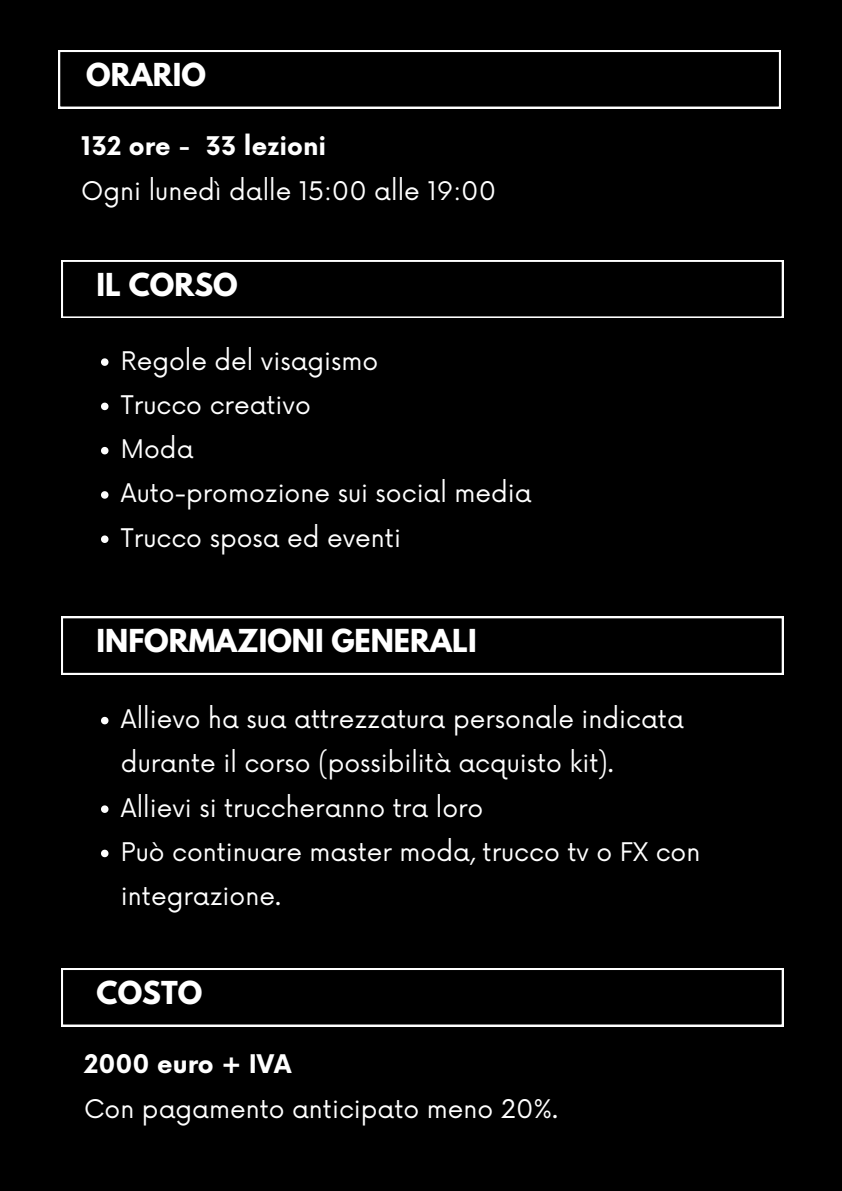
<style>
.page{position:relative;width:842px;height:1191px;background:#fff}
.page>*{position:absolute;margin:0;border:0;box-sizing:border-box;transform-origin:0 0}
.t1{font:700 28px "League Spartan";color:#fff}
.t2{font:25px/44.2px "Now";color:#fff}
.t3{font:700 25px "Now";color:#fff}
</style>
<div class="page">
<div style="left:0;top:0;width:842px;height:1190px;background:#000"></div>
<svg style="left:59px;top:51px;width:721px;height:57px"></svg>
<svg style="left:62px;top:260px;width:721px;height:58px"></svg>
<svg style="left:101px;top:358px;width:7px;height:8px"></svg>
<svg style="left:101px;top:402px;width:7px;height:8px"></svg>
<svg style="left:101px;top:447px;width:7px;height:7px"></svg>
<svg style="left:101px;top:491px;width:7px;height:7px"></svg>
<svg style="left:101px;top:535px;width:7px;height:8px"></svg>
<svg style="left:62px;top:616px;width:721px;height:58px"></svg>
<svg style="left:101px;top:716px;width:7px;height:8px"></svg>
<svg style="left:101px;top:805px;width:7px;height:7px"></svg>
<svg style="left:101px;top:849px;width:7px;height:8px"></svg>
<svg style="left:62px;top:968px;width:721px;height:57px"></svg>
<h1 class="t1" style="left:86px;top:61px;width:121px">ORARIO</h1>
<p class="t3" style="left:81px;top:133px;width:247px">132 ore - 33 lezioni</p>
<p class="t2" style="left:81px;top:170px;width:416px">Ogni lunedì dalle 15:00 alle 19:00</p>
<h1 class="t1" style="left:97px;top:270px;width:143px">IL CORSO</h1>
<p class="t2" style="left:121px;top:340px;width:259px">Regole del visagismo</p>
<p class="t2" style="left:121px;top:384px;width:191px">Trucco creativo</p>
<p class="t2" style="left:121px;top:428px;width:74px">Moda</p>
<p class="t2" style="left:121px;top:472px;width:412px">Auto-promozione sui social media</p>
<p class="t2" style="left:121px;top:517px;width:281px">Trucco sposa ed eventi</p>
<h1 class="t1" style="left:97px;top:627px;width:381px">INFORMAZIONI GENERALI</h1>
<p class="t2" style="left:121px;top:698px;width:564px">Allievo ha sua attrezzatura personale indicata durante il corso (possibilità acquisto kit).</p>
<p class="t2" style="left:121px;top:786px;width:364px">Allievi si truccheranno tra loro</p>
<p class="t2" style="left:121px;top:831px;width:581px">Può continuare master moda, trucco tv o FX con integrazione.</p>
<h1 class="t1" style="left:97px;top:978px;width:107px">COSTO</h1>
<p class="t3" style="left:84px;top:1050px;width:209px">2000 euro + IVA</p>
<p class="t2" style="left:84px;top:1088px;width:476px">Con pagamento anticipato meno 20%.</p>
</div>
